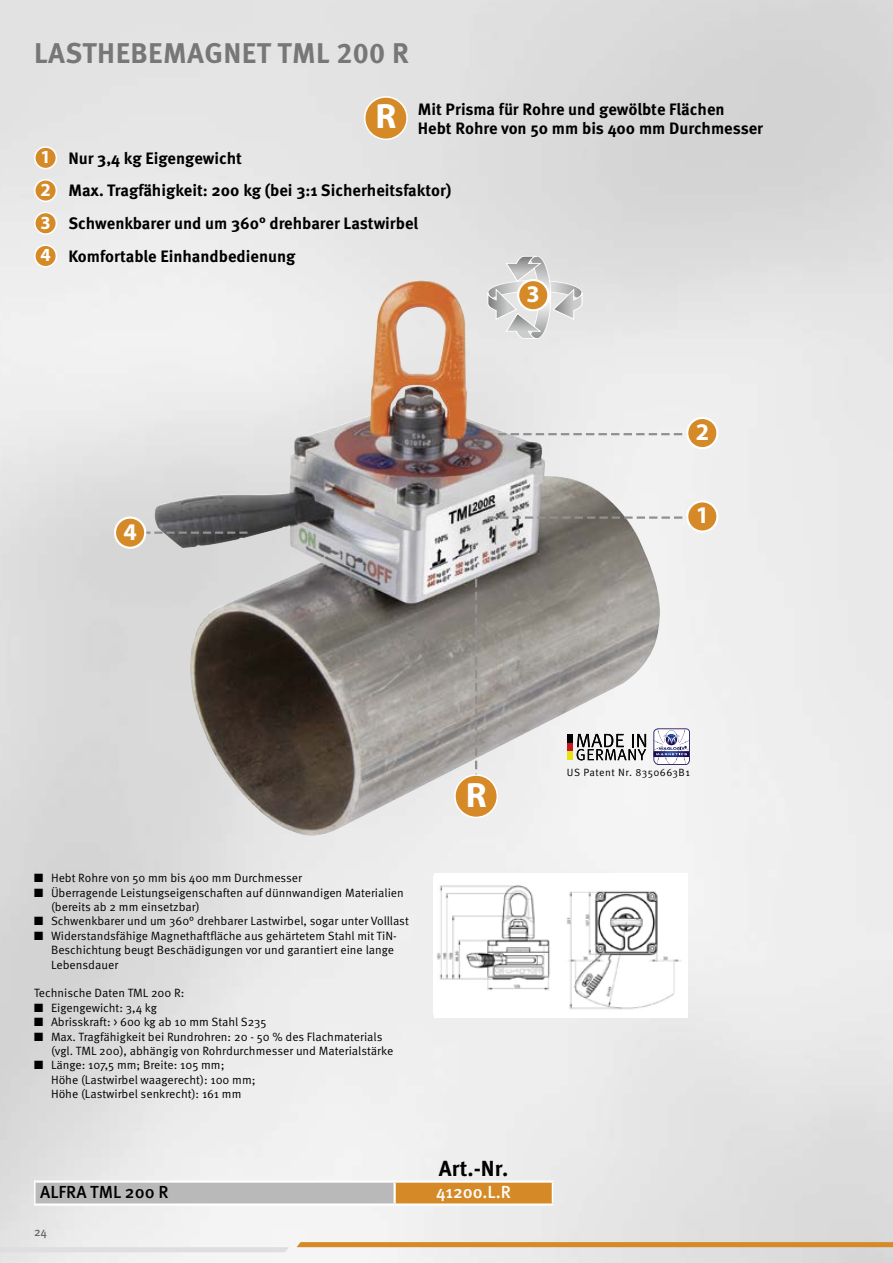
<style>
.page{position:relative;width:893px;height:1263px;background:#fff}
.page>*{position:absolute;margin:0;border:0;box-sizing:border-box;transform-origin:0 0}
.t1{font:700 35.25px "Myriad Pro";color:#fff}
.Ü2_Grey-Design{font:700 28.5px "Meta OT";letter-spacing:.015em;color:#777}
.Detail_Punkt_Kreis{font:700 24px "Myriad Pro";color:#fff}
.Art-Nr_Überschrift_g{font:700 21.75px "Meta OT";color:#000}
.t2{font:700 18.6px "Myriad Pro";color:#fff}
.Art-Name_zu_Art-Nr{font:500 17.4px "Meta OT";color:#000}
.Art-Nr_rechts{font:500 17.4px "Meta OT";color:#fff}
.Aufzählpunkte_Vortei{font:700 16.5px "Meta OT";color:#000}
.Aufzählungen_Rotes_K{font:12px/14.4px "Meta OT";color:#000}
.t3{font:12px "Meta OT";color:#5e5e5d}
.US_Patentnr{font:10.5px "Meta OT";letter-spacing:.04em;color:#000}
</style>
<div class="page">
<img style="left:0;top:0;width:893px;height:1263px">
<svg style="left:297px;top:1242px;width:596px;height:5px;background:#d58c2b"></svg>
<svg style="left:0;top:1247px;width:289px;height:5px"></svg>
<div style="left:35px;top:1181px;width:360px;height:23px;background:#b9b9ba"></div>
<div style="left:395px;top:1181px;width:157px;height:23px;background:#d58a27"></div>
<hr style="left:34px;top:1180px;width:361px;height:3px;background:#fff">
<hr style="left:395px;top:1180px;width:158px;height:3px;background:#fff">
<hr style="left:394px;top:1183px;width:2px;height:20px;background:#fff">
<hr style="left:34px;top:1203px;width:361px;height:3px;background:#fff">
<hr style="left:395px;top:1203px;width:158px;height:3px;background:#fff">
<hr style="left:34px;top:1183px;width:2px;height:20px;background:#fff">
<svg style="left:552px;top:1183px;width:1px;height:20px"></svg>
<img style="left:155px;top:281px;width:261px;height:267px">
<div style="left:434px;top:873px;width:254px;height:145px;background:#fff"></div>
<img style="left:437px;top:885px;width:244px;height:125px">
<div style="left:35px;top:147px;width:21px;height:22px;background:#d58a27;border-radius:50%"></div>
<div style="left:34px;top:146px;width:23px;height:23px;border:2px solid #fff;border-radius:50%"></div>
<div style="left:35px;top:180px;width:21px;height:21px;background:#d58a27;border-radius:50%"></div>
<div style="left:34px;top:179px;width:23px;height:23px;border:2px solid #fff;border-radius:50%"></div>
<div style="left:35px;top:212px;width:21px;height:22px;background:#d58a27;border-radius:50%"></div>
<div style="left:34px;top:212px;width:23px;height:23px;border:2px solid #fff;border-radius:50%"></div>
<div style="left:35px;top:245px;width:21px;height:22px;background:#d58a27;border-radius:50%"></div>
<div style="left:34px;top:244px;width:23px;height:24px;border:2px solid #fff;border-radius:50%"></div>
<svg style="left:498px;top:433px;width:188px;height:2px"></svg>
<div style="left:687px;top:418px;width:30px;height:30px;background:#d58a27;border-radius:50%"></div>
<div style="left:686px;top:417px;width:32px;height:32px;border:2px solid #fff;border-radius:50%"></div>
<svg style="left:488px;top:516px;width:198px;height:3px"></svg>
<div style="left:687px;top:501px;width:30px;height:31px;background:#d58a27;border-radius:50%"></div>
<div style="left:686px;top:500px;width:32px;height:33px;border:2px solid #fff;border-radius:50%"></div>
<svg style="left:146px;top:531px;width:101px;height:3px"></svg>
<div style="left:115px;top:517px;width:30px;height:31px;background:#d58a27;border-radius:50%"></div>
<div style="left:114px;top:516px;width:32px;height:33px;border:2px solid #fff;border-radius:50%"></div>
<div style="left:365px;top:97px;width:42px;height:42px;background:#d58a27;border-radius:50%"></div>
<div style="left:364px;top:96px;width:44px;height:44px;border:2px solid #fff;border-radius:50%"></div>
<svg style="left:475px;top:579px;width:2px;height:195px"></svg>
<div style="left:455px;top:775px;width:42px;height:42px;background:#d58a27;border-radius:50%"></div>
<div style="left:454px;top:774px;width:44px;height:44px;border:2px solid #fff;border-radius:50%"></div>
<svg style="left:488px;top:256px;width:94px;height:83px;background:#d6d6d6"></svg>
<div style="left:518px;top:280px;width:30px;height:30px;background:#d58a27;border-radius:50%"></div>
<div style="left:517px;top:279px;width:32px;height:32px;border:2px solid #fff;border-radius:50%"></div>
<svg style="left:653px;top:728px;width:37px;height:37px"></svg>
<svg style="left:577px;top:734px;width:69px;height:26px"></svg>
<div style="left:567px;top:734px;width:5px;height:8px;background:#000"></div>
<div style="left:567px;top:742px;width:5px;height:9px;background:#c31924"></div>
<div style="left:567px;top:751px;width:5px;height:9px;background:#eae314"></div>
<p class="Ü2_Grey-Design" style="left:34px;top:36px;width:376px">LASTHEBEMAGNET TML 200 R</p>
<p class="t2" style="left:40px;top:147px;width:12px">1</p>
<p class="t2" style="left:40px;top:179px;width:12px">2</p>
<p class="t2" style="left:40px;top:212px;width:12px">3</p>
<p class="t2" style="left:40px;top:245px;width:12px">4</p>
<p class="t1" style="left:375px;top:97px;width:22px">R</p>
<p class="Aufzählpunkte_Vortei" style="left:418px;top:99px;width:308px">Mit Prisma für Rohre und gewölbte Flächen</p>
<p class="Aufzählpunkte_Vortei" style="left:418px;top:119px;width:347px">Hebt Rohre von 50 mm bis 400 mm Durchmesser</p>
<p class="Aufzählpunkte_Vortei" style="left:68px;top:148px;width:175px">Nur 3,4 kg Eigengewicht</p>
<p class="Aufzählpunkte_Vortei" style="left:68px;top:181px;width:384px">Max. Tragfähigkeit: 200 kg (bei 3:1 Sicherheitsfaktor)</p>
<p class="Aufzählpunkte_Vortei" style="left:68px;top:213px;width:351px">Schwenkbarer und um 360° drehbarer Lastwirbel</p>
<p class="Aufzählpunkte_Vortei" style="left:68px;top:246px;width:228px">Komfortable Einhandbedienung</p>
<p class="Detail_Punkt_Kreis" style="left:527px;top:281px;width:15px">3</p>
<p class="Detail_Punkt_Kreis" style="left:123px;top:518px;width:15px">4</p>
<p class="Detail_Punkt_Kreis" style="left:696px;top:418px;width:15px">2</p>
<p class="Detail_Punkt_Kreis" style="left:696px;top:502px;width:15px">1</p>
<p class="t1" style="left:466px;top:775px;width:22px">R</p>
<p class="US_Patentnr" style="left:567px;top:766px;width:124px">US Patent Nr. 8350663B1</p>
<p class="Aufzählungen_Rotes_K" style="left:34px;top:871px;width:270px">■ Hebt Rohre von 50 mm bis 400 mm Durchmesser</p>
<p class="Aufzählungen_Rotes_K" style="left:51px;top:885px;width:354px;text-indent:-17px">■ Überragende Leistungseigenschaften auf dünnwandigen Materialien (bereits ab 2 mm einsetzbar)</p>
<p class="Aufzählungen_Rotes_K" style="left:34px;top:914px;width:376px">■ Schwenkbarer und um 360° drehbarer Lastwirbel, sogar unter Volllast</p>
<p class="Aufzählungen_Rotes_K" style="left:51px;top:929px;width:347px;text-indent:-17px">■ Widerstandsfähige Magnethaftfläche aus gehärtetem Stahl mit TiN-<br>Beschichtung beugt Beschädigungen vor und garantiert eine lange<br>Lebensdauer</p>
<p class="Aufzählungen_Rotes_K" style="left:34px;top:986px;width:152px">Technische Daten TML 200 R:</p>
<p class="Aufzählungen_Rotes_K" style="left:34px;top:1001px;width:125px">■ Eigengewicht: 3,4 kg</p>
<p class="Aufzählungen_Rotes_K" style="left:34px;top:1015px;width:234px">■ Abrisskraft: &gt; 600 kg ab 10 mm Stahl S235</p>
<p class="Aufzählungen_Rotes_K" style="left:51px;top:1029px;width:344px;text-indent:-17px">■ Max. Tragfähigkeit bei Rundrohren: 20 - 50 % des Flachmaterials (vgl. TML 200), abhängig von Rohrdurchmesser und Materialstärke</p>
<p class="Aufzählungen_Rotes_K" style="left:51px;top:1058px;width:206px;text-indent:-17px">■ Länge: 107,5 mm; Breite: 105 mm;<br>Höhe (Lastwirbel waagerecht): 100 mm;<br>Höhe (Lastwirbel senkrecht): 161 mm</p>
<p class="Art-Nr_Überschrift_g" style="left:439px;top:1156px;width:71px">Art.-Nr.</p>
<p class="Art-Name_zu_Art-Nr" style="left:40px;top:1182px;width:130px">ALFRA TML 200 R</p>
<p class="Art-Nr_rechts" style="left:436px;top:1182px;width:77px">41200.L.R</p>
<p class="t3" style="left:34px;top:1225px;width:15px">24</p>
</div>
